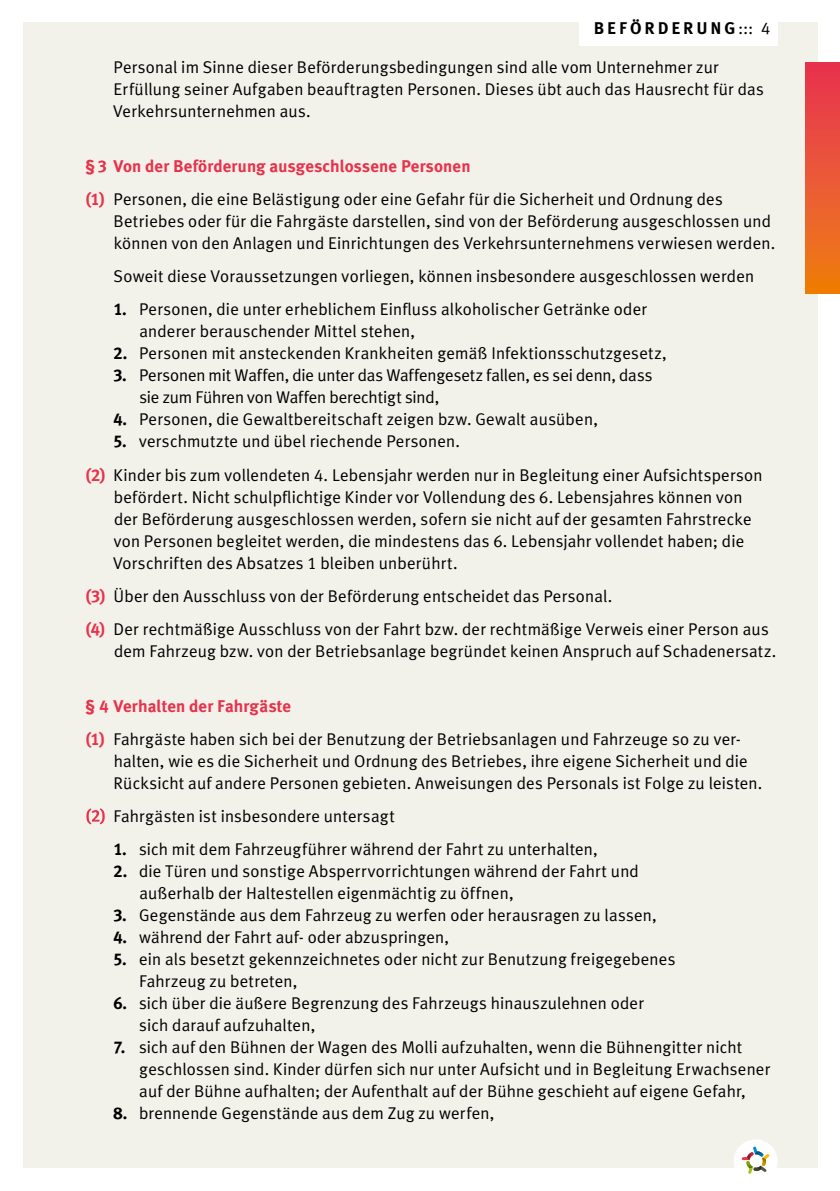
<style>
.page{position:relative;width:840px;height:1191px;background:#fff}
.page>*{position:absolute;margin:0;border:0;box-sizing:border-box;transform-origin:0 0}
.t1{font:17px/22px "Meta Plus Normal";letter-spacing:.01em;color:#000}
.t2{font:17px/22px "Meta Plus Normal";letter-spacing:-.01em;color:#000}
.t3{font:700 17px "Meta Plus";letter-spacing:.165em;color:#000}
.t4{font:17px "Meta Plus Normal Caps";color:#000}
.s1{font-family:"Meta Plus Normal";font-weight:400}
.s2{font-family:"Meta Plus";font-weight:700;color:#e7324b}
.s3{font-family:"Meta Plus Bold Caps";color:#e7324b}
.s4{font-family:"Meta Plus Bold Caps"}
.s5{font-family:"Meta Plus Normal Caps"}
.s6{font-family:"Meta Plus Bold Caps";color:#fff}
</style>
<div class="page">
<div style="left:23px;top:23px;width:793px;height:1145px;background:#f2f1ea"></div>
<div style="left:733px;top:1139px;width:44px;height:44px;background:#fff;border-radius:50%"></div>
<svg style="left:741px;top:1146px;width:26px;height:28px"></svg>
<div style="left:761px;top:1154px;width:8px;height:12px;background:#000;opacity:.75"></div>
<svg style="left:805px;top:63px;width:34px;height:230px;background:#ea5832"></svg>
<div style="left:578px;top:0;width:199px;height:45px;background:#fff"></div>
<p class="t3" style="left:593px;top:19px;width:161px">BEFÖRDERUNG<span class="s1">:::</span></p>
<p class="t1" style="left:113px;top:56px;width:652px">Personal im Sinne dieser Beförderungsbedingungen sind alle vom Unternehmer zur<br>Erfüllung seiner Aufgaben beauftragten Personen. Dieses übt auch das Hausrecht für das<br>Verkehrsunternehmen aus.</p>
<p class="t4" style="left:760px;top:19px;width:11px">4</p>
<p class="t1" style="left:85px;top:150px;width:638px;line-height:33px"><span class="s2">§</span> <span class="s3">3</span> <span class="s2">Von der Beförderung ausgeschlossene Personen<br></span><span class="s3">(1)</span> Personen, die eine Belästigung oder eine Gefahr für die Sicherheit und Ordnung des</p>
<p class="t1" style="left:114px;top:210px;width:662px">Betriebes oder für die Fahrgäste darstellen, sind von der Beförderung ausgeschlossen und können von den Anlagen und Einrichtungen des Verkehrsunternehmens verwiesen werden.</p>
<p class="t1" style="left:113px;top:265px;width:641px">Soweit diese Voraussetzungen vorliegen, können insbesondere ausgeschlossen werden</p>
<p class="t1" style="left:139px;top:298px;width:509px;text-indent:-26px"><span class="s4">1.</span> Personen, die unter erheblichem Einfluss alkoholischer Getränke oder anderer berauschender Mittel stehen,</p>
<p class="t1" style="left:113px;top:342px;width:554px"><span class="s4">2.</span> Personen mit ansteckenden Krankheiten gemäß Infektionsschutzgesetz,</p>
<p class="t2" style="left:139px;top:364px;width:514px;text-indent:-26px"><span class="s4">3.</span> Personen mit Waffen, die unter das Waffengesetz fallen, es sei denn, dass sie zum Führen von Waffen berechtigt sind,</p>
<p class="t1" style="left:113px;top:408px;width:485px"><span class="s4">4.</span> Personen, die Gewaltbereitschaft zeigen bzw. Gewalt ausüben,</p>
<p class="t1" style="left:85px;top:425px;width:678px;line-height:33px;text-indent:28px"><span class="s4">5.</span> verschmutzte und übel riechende Personen.<br><span class="s3">(2)</span> Kinder bis zum vollendeten <span class="s5">4</span>. Lebensjahr werden nur in Begleitung einer Aufsichtsperson</p>
<p class="t1" style="left:113px;top:485px;width:639px">befördert. Nicht schulpflichtige Kinder vor Vollendung des <span class="s5">6</span>. Lebensjahres können von der Beförderung ausgeschlossen werden, sofern sie nicht auf der gesamten Fahrstrecke von Personen begleitet werden, die mindestens das <span class="s5">6</span>. Lebensjahr vollendet haben; die Vorschriften des Absatzes <span class="s5">1</span> bleiben unberührt.</p>
<p class="t1" style="left:85px;top:579px;width:684px;line-height:33px"><span class="s3">(3)</span> Über den Ausschluss von der Beförderung entscheidet das Personal.<br><span class="s3">(4)</span> Der rechtmäßige Ausschluss von der Fahrt bzw. der rechtmäßige Verweis einer Person aus</p>
<p class="t1" style="left:114px;top:639px;width:663px">dem Fahrzeug bzw. von der Betriebsanlage begründet keinen Anspruch auf Schadenersatz.</p>
<p class="t1" style="left:85px;top:689px;width:657px;line-height:33px"><span class="s2">§</span> <span class="s3">4</span> <span class="s2">Verhalten der Fahrgäste<br></span><span class="s3">(1)</span> Fahrgäste haben sich bei der Benutzung der Betriebsanlagen und Fahrzeuge so zu ver-</p>
<p class="t1" style="left:114px;top:749px;width:650px">halten, wie es die Sicherheit und Ordnung des Betriebes, ihre eigene Sicherheit und die<br>Rücksicht auf andere Personen gebieten. Anweisungen des Personals ist Folge zu leisten.</p>
<p class="t1" style="left:85px;top:804px;width:311px"><span class="s6">(2)</span> Fahrgästen ist insbesondere untersagt</p>
<p class="t1" style="left:113px;top:837px;width:485px"><span class="s4">1.</span> sich mit dem Fahrzeugführer während der Fahrt zu unterhalten,</p>
<p class="t1" style="left:139px;top:859px;width:501px;text-indent:-26px"><span class="s4">2.</span> die Türen und sonstige Absperrvorrichtungen während der Fahrt und außerhalb der Haltestellen eigenmächtig zu öffnen,</p>
<p class="t1" style="left:113px;top:903px;width:544px"><span class="s4">3.</span> Gegenstände aus dem Fahrzeug zu werfen oder herausragen zu lassen,</p>
<p class="t1" style="left:113px;top:925px;width:337px"><span class="s4">4.</span> während der Fahrt auf- oder abzuspringen,</p>
<p class="t1" style="left:139px;top:947px;width:537px;text-indent:-26px"><span class="s4">5.</span> ein als besetzt gekennzeichnetes oder nicht zur Benutzung freigegebenes<br>Fahrzeug zu betreten,</p>
<p class="t1" style="left:139px;top:991px;width:506px;text-indent:-26px"><span class="s4">6.</span> sich über die äußere Begrenzung des Fahrzeugs hinauszulehnen oder sich darauf aufzuhalten,</p>
<p class="t1" style="left:139px;top:1035px;width:632px;text-indent:-26px"><span class="s4">7.</span> sich auf den Bühnen der Wagen des Molli aufzuhalten, wenn die Bühnengitter nicht geschlossen sind. Kinder dürfen sich nur unter Aufsicht und in Begleitung Erwachsener auf der Bühne aufhalten; der Aufenthalt auf der Bühne geschieht auf eigene Gefahr,</p>
<p class="t1" style="left:113px;top:1101px;width:382px"><span class="s4">8.</span> brennende Gegenstände aus dem Zug zu werfen,</p>
</div>
